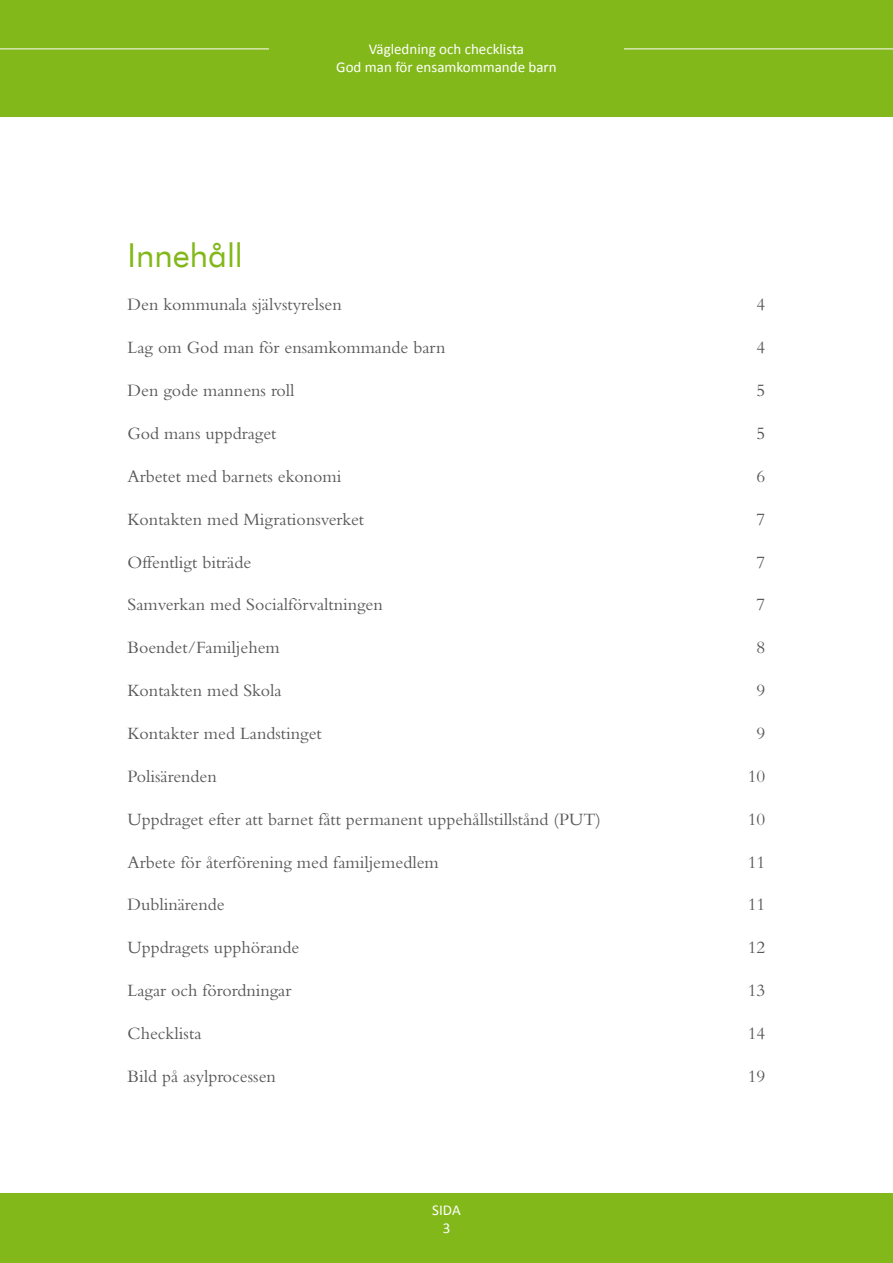
<style>
.page{position:relative;width:893px;height:1263px;background:#fff}
.page>*{position:absolute;margin:0;border:0;box-sizing:border-box;transform-origin:0 0}
.t1{font:33px "Futura BT";color:#83b81a}
.t2{font:18px "Bembo";color:#58585a}
.t3{font:15px/18px "Calibri";color:#fff;text-align:center}
</style>
<div class="page">
<div style="left:0;top:1193px;width:893px;height:70px;background:#83b81a"></div>
<div style="left:0;top:1px;width:893px;height:116px;background:#83b81a"></div>
<hr style="left:0;top:49px;width:269px;height:1px;background:#fff">
<hr style="left:624px;top:49px;width:269px;height:1px;background:#fff">
<p class="t3" style="left:336px;top:40px;width:222px">Vägledning och checklista<br>God man för ensamkommande barn</p>
<h1 class="t1" style="left:128px;top:236px;width:117px">Innehåll</h1>
<p class="t2" style="left:128px;top:294px;width:216px">Den kommunala självstyrelsen</p>
<p class="t2" style="left:757px;top:294px;width:10px">4</p>
<p class="t2" style="left:128px;top:337px;width:320px">Lag om God man för ensamkommande barn</p>
<p class="t2" style="left:757px;top:337px;width:10px">4</p>
<p class="t2" style="left:128px;top:380px;width:168px">Den gode mannens roll</p>
<p class="t2" style="left:757px;top:380px;width:10px">5</p>
<p class="t2" style="left:128px;top:423px;width:150px">God mans uppdraget</p>
<p class="t2" style="left:757px;top:423px;width:10px">5</p>
<p class="t2" style="left:128px;top:466px;width:215px">Arbetet med barnets ekonomi</p>
<p class="t2" style="left:757px;top:466px;width:10px">6</p>
<p class="t2" style="left:128px;top:508px;width:238px">Kontakten med Migrationsverket</p>
<p class="t2" style="left:757px;top:508px;width:10px">7</p>
<p class="t2" style="left:128px;top:551px;width:125px">Offentligt biträde</p>
<p class="t2" style="left:757px;top:551px;width:10px">7</p>
<p class="t2" style="left:128px;top:594px;width:257px">Samverkan med Socialförvaltningen</p>
<p class="t2" style="left:757px;top:594px;width:10px">7</p>
<p class="t2" style="left:128px;top:637px;width:154px">Boendet/Familjehem</p>
<p class="t2" style="left:757px;top:637px;width:10px">8</p>
<p class="t2" style="left:128px;top:680px;width:156px">Kontakten med Skola</p>
<p class="t2" style="left:757px;top:680px;width:10px">9</p>
<p class="t2" style="left:128px;top:723px;width:196px">Kontakter med Landstinget</p>
<p class="t2" style="left:757px;top:723px;width:10px">9</p>
<p class="t2" style="left:128px;top:766px;width:91px">Polisärenden</p>
<p class="t2" style="left:748px;top:766px;width:19px">10</p>
<p class="t2" style="left:128px;top:808px;width:475px">Uppdraget efter att barnet fått permanent uppehållstillstånd (PUT)</p>
<p class="t2" style="left:748px;top:808px;width:19px">10</p>
<p class="t2" style="left:128px;top:851px;width:313px">Arbete för återförening med familjemedlem</p>
<p class="t2" style="left:748px;top:851px;width:19px">11</p>
<p class="t2" style="left:128px;top:894px;width:99px">Dublinärende</p>
<p class="t2" style="left:748px;top:894px;width:19px">11</p>
<p class="t2" style="left:128px;top:937px;width:173px">Uppdragets upphörande</p>
<p class="t2" style="left:748px;top:937px;width:19px">12</p>
<p class="t2" style="left:128px;top:980px;width:165px">Lagar och förordningar</p>
<p class="t2" style="left:748px;top:980px;width:19px">13</p>
<p class="t2" style="left:128px;top:1023px;width:75px">Checklista</p>
<p class="t2" style="left:748px;top:1023px;width:19px">14</p>
<p class="t2" style="left:128px;top:1066px;width:150px">Bild på asylprocessen</p>
<p class="t2" style="left:748px;top:1066px;width:19px">19</p>
<p class="t3" style="left:432px;top:1201px;width:30px">SIDA<br>3</p>
</div>
